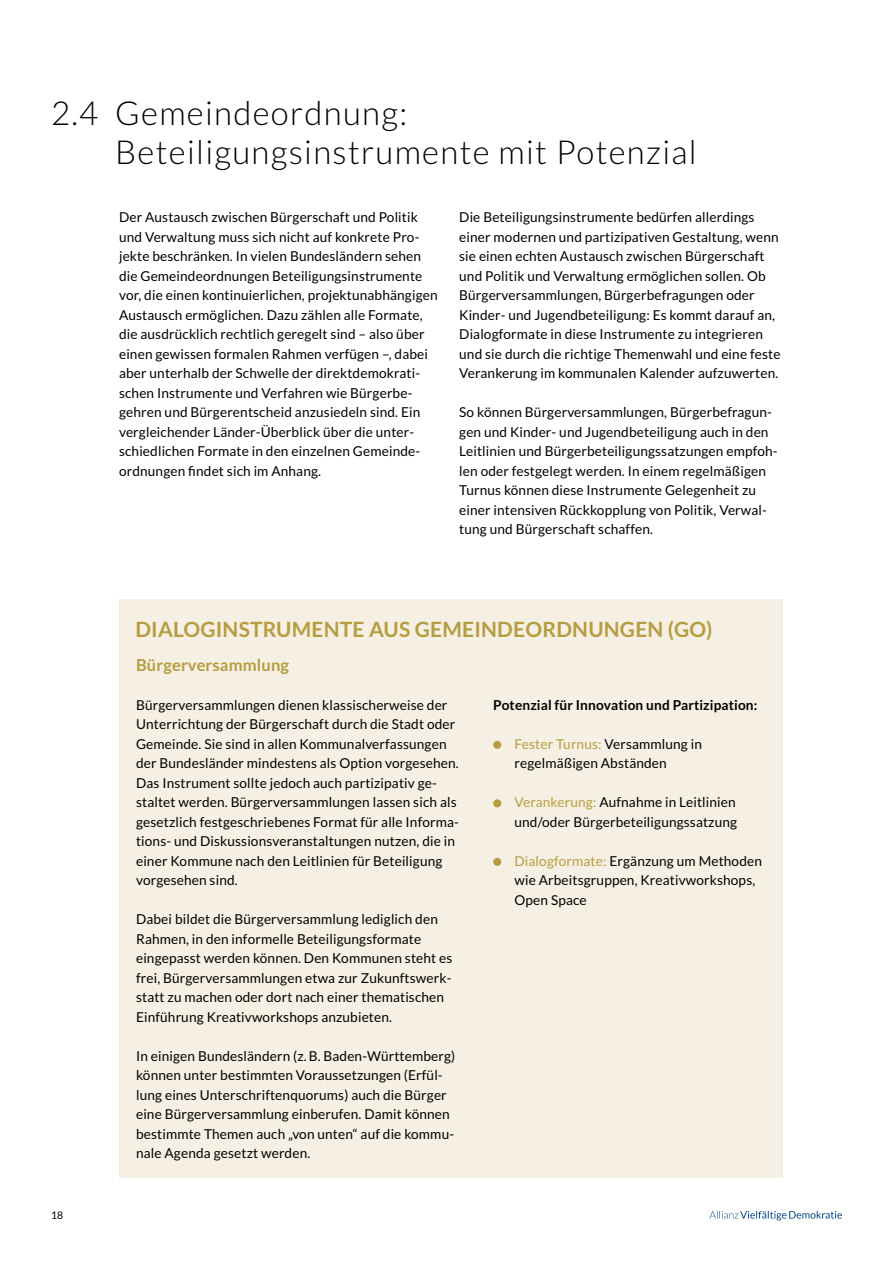
<style>
.page{position:relative;width:893px;height:1263px;background:#fff}
.page>*{position:absolute;margin:0;border:0;box-sizing:border-box;transform-origin:0 0}
.t1{font:300 33px/39px "Lato";letter-spacing:.04em;color:#000}
.Fließtext{font:700 21px "Lato";letter-spacing:.01em;color:#b69d40}
.Fließtext-2{font:700 16.5px "Lato";letter-spacing:.01em;color:#b69d40}
.Fließtext-3{font:13.65px/19.5px "Lato";letter-spacing:.01em;color:#000}
.Fließtext-4{font:700 13.65px "Lato";letter-spacing:.01em;color:#000}
.t2{font:10.5px "Lato";color:#000}
.s1{color:#b69d40}
</style>
<div class="page">
<div style="left:119px;top:600px;width:663px;height:578px;background:#f5f0e3"></div>
<div style="left:493px;top:741px;width:8px;height:8px;background:#b69d40;border-radius:50%"></div>
<div style="left:493px;top:799px;width:8px;height:8px;background:#b69d40;border-radius:50%"></div>
<div style="left:493px;top:858px;width:8px;height:8px;background:#b69d40;border-radius:50%"></div>
<svg style="left:709px;top:1211px;width:133px;height:9px"></svg>
<h1 class="t1" style="left:115px;top:94px;width:583px;text-indent:-64px">2.4 Gemeindeordnung:<br>Beteiligungsinstrumente mit Potenzial</h1>
<p class="Fließtext-3" style="left:119px;top:207px;width:320px">Der Austausch zwischen Bürgerschaft und Politik und Verwaltung muss sich nicht auf konkrete Pro&shy;jekte beschränken. In vielen Bundesländern sehen die Gemeindeordnungen Beteiligungsinstrumente vor, die einen kontinuierlichen, projektunabhängigen Austausch ermöglichen. Dazu zählen alle Formate, die ausdrücklich rechtlich geregelt sind – also über einen gewissen formalen Rahmen verfügen –, dabei aber unterhalb der Schwelle der direktdemokrati&shy;schen Instrumente und Verfahren wie Bürgerbe&shy;gehren und Bürgerentscheid anzusiedeln sind. Ein vergleichender Länder-Überblick über die unter&shy;schiedlichen Formate in den einzelnen Gemeinde&shy;ordnungen findet sich im Anhang.</p>
<p class="Fließtext-3" style="left:459px;top:207px;width:323px">Die Beteiligungsinstrumente bedürfen allerdings einer modernen und partizipativen Gestaltung, wenn sie einen echten Austausch zwischen Bürgerschaft und Politik und Verwaltung ermöglichen sollen. Ob Bürgerversammlungen, Bürgerbefragungen oder Kinder- und Jugendbeteiligung: Es kommt darauf an, Dialogformate in diese Instrumente zu integrieren und sie durch die richtige Themenwahl und eine feste Verankerung im kommunalen Kalender aufzuwerten.</p>
<p class="Fließtext-3" style="left:459px;top:402px;width:320px">So können Bürgerversammlungen, Bürgerbefragun&shy;gen und Kinder- und Jugendbeteiligung auch in den Leitlinien und Bürgerbeteiligungssatzungen empfoh&shy;len oder festgelegt werden. In einem regelmäßigen Turnus können diese Instrumente Gelegenheit zu einer intensiven Rückkopplung von Politik, Verwal&shy;tung und Bürgerschaft schaffen.</p>
<p class="Fließtext" style="left:135px;top:617px;width:578px">DIALOGINSTRUMENTE AUS GEMEINDEORDNUNGEN (GO)</p>
<p class="t2" style="left:51px;top:1209px;width:14px">18</p>
<p class="Fließtext-2" style="left:136px;top:655px;width:155px">Bürgerversammlung</p>
<p class="Fließtext-3" style="left:136px;top:695px;width:324px">Bürgerversammlungen dienen klassischerweise der Unterrichtung der Bürgerschaft durch die Stadt oder Gemeinde. Sie sind in allen Kommunalverfassungen der Bundesländer mindestens als Option vorgesehen.<br>Das Instrument sollte jedoch auch partizipativ ge&shy;staltet werden. Bürgerversammlungen lassen sich als gesetzlich festgeschriebenes Format für alle Informa&shy;tions- und Diskussionsveranstaltungen nutzen, die in einer Kommune nach den Leitlinien für Beteiligung vorgesehen sind.</p>
<p class="Fließtext-3" style="left:136px;top:909px;width:318px">Dabei bildet die Bürgerversammlung lediglich den Rahmen, in den informelle Beteiligungsformate eingepasst werden können. Den Kommunen steht es frei, Bürgerversammlungen etwa zur Zukunftswerk&shy;statt zu machen oder dort nach einer thematischen Einführung Kreativworkshops anzubieten.</p>
<p class="Fließtext-3" style="left:136px;top:1046px;width:321px">In einigen Bundesländern (z.B. Baden-Württemberg) können unter bestimmten Voraussetzungen (Erfül&shy;lung eines Unterschriftenquorums) auch die Bürger eine Bürgerversammlung einberufen. Damit können bestimmte Themen auch „von unten“ auf die kommu&shy;nale Agenda gesetzt werden.</p>
<p class="Fließtext-4" style="left:493px;top:697px;width:266px">Potenzial für Innovation und Partizipation:</p>
<p class="Fließtext-3" style="left:514px;top:734px;width:189px"><span class="s1">Fester Turnus:</span> Versammlung in regelmäßigen Abständen</p>
<p class="Fließtext-3" style="left:514px;top:792px;width:224px"><span class="s1">Verankerung:</span> Aufnahme in Leitlinien und/oder Bürgerbeteiligungssatzung</p>
<p class="Fließtext-3" style="left:514px;top:851px;width:249px"><span class="s1">Dialogformate:</span> Ergänzung um Methoden wie Arbeitsgruppen, Kreativworkshops,<br>Open Space</p>
</div>
